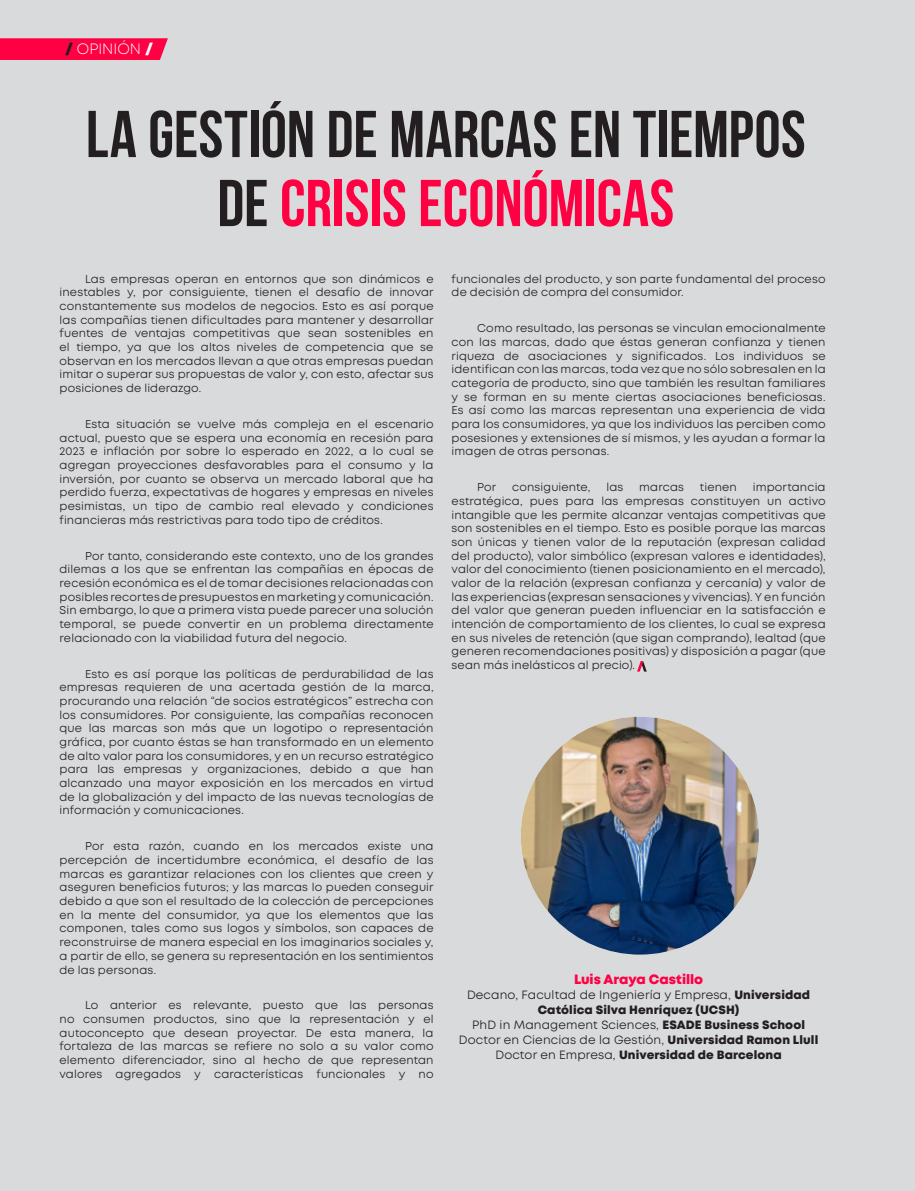
<style>
.page{position:relative;width:915px;height:1191px;background:#fff}
.page>*{position:absolute;margin:0;border:0;box-sizing:border-box;transform-origin:0 0}
.V2_-_Titulo_N1{font:700 66px/69px "Bebas Neue";color:#231f20;text-align:center}
.Bajadas_N1{font:300 15px "Mont";color:#fff}
.t1{font:800 13.5px "Mont";color:#ff0043}
.t2{font:800 12px/15px "Mont";letter-spacing:.01em;color:#231f20;text-align:center}
.t3{font:12px "Mont";letter-spacing:.01em;color:#231f20}
.Párrafo{font:11.4px/13.6px "Mont";letter-spacing:.015em;color:#231f20;text-align:justify}
.s1{font-weight:800;color:#231f20}
.s2{font-weight:800}
.s3{color:#ff0043}
.s4{font-weight:400}
</style>
<div class="page">
<div style="left:0;top:0;width:914px;height:1191px;background:#d9dadc"></div>
<img style="left:520px;top:716px;width:238px;height:238px;border-radius:119px">
<svg style="left:637px;top:661px;width:9px;height:10px"></svg>
<svg style="left:0;top:38px;width:168px;height:22px;background:#fd0748"></svg>
<p class="Bajadas_N1" style="left:65px;top:40px;width:89px"><span class="s1">/</span> OPINIÓN <span class="s2">/</span></p>
<h2 class="Bajadas_N1" style="left:62px;top:40px;width:71px"><span class="s1">/</span> RETAIL <span class="s2">/</span></h2>
<p class="V2_-_Titulo_N1" style="left:86px;top:99px;width:721px">LA GESTIÓN DE MARCAS EN TIEMPOS<br>DE <span class="s3">CRISIS ECONÓMICAS</span></p>
<p class="Párrafo" style="left:60px;top:272px;width:375px;text-indent:26px">Las empresas operan en entornos que son dinámicos e inestables y, por consiguiente, tienen el desafío de innovar constantemente sus modelos de negocios. Esto es así porque las compañías tienen dificultades para mantener y desarrollar fuentes de ventajas competitivas que sean sostenibles en el tiempo, ya que los altos niveles de competencia que se observan en los mercados llevan a que otras empresas puedan imitar o superar sus propuestas de valor y, con esto, afectar sus posiciones de liderazgo.</p>
<p class="Párrafo" style="left:60px;top:417px;width:375px;text-indent:26px">Esta situación se vuelve más compleja en el escenario actual, puesto que se espera una economía en recesión para 2023 e inflación por sobre lo esperado en 2022, a lo cual se agregan proyecciones desfavorables para el consumo y la inversión, por cuanto se observa un mercado laboral que ha perdido fuerza, expectativas de hogares y empresas en niveles pesimistas, un tipo de cambio real elevado y condiciones financieras más restrictivas para todo tipo de créditos.</p>
<p class="Párrafo" style="left:60px;top:549px;width:375px;text-indent:26px">Por tanto, considerando este contexto, uno de los grandes dilemas a los que se enfrentan las compañías en épocas de recesión económica es el de tomar decisiones relacionadas con posibles recortes de presupuestos en marketing y comunicación.<br>Sin embargo, lo que a primera vista puede parecer una solución temporal, se puede convertir en un problema directamente relacionado con la viabilidad futura del negocio.</p>
<p class="Párrafo" style="left:60px;top:667px;width:375px;text-indent:26px">Esto es así porque las políticas de perdurabilidad de las empresas requieren de una acertada gestión de la marca, procurando una relación “de socios estratégicos” estrecha con los consumidores. Por consiguiente, las compañías reconocen que las marcas son más que un logotipo o representación gráfica, por cuanto éstas se han transformado en un elemento de alto valor para los consumidores, y en un recurso estratégico para las empresas y organizaciones, debido a que han alcanzado una mayor exposición en los mercados en virtud de la globalización y del impacto de las nuevas tecnologías de información y comunicaciones.</p>
<p class="Párrafo" style="left:60px;top:839px;width:375px;text-indent:26px">Por esta razón, cuando en los mercados existe una percepción de incertidumbre económica, el desafío de las marcas es garantizar relaciones con los clientes que creen y aseguren beneficios futuros; y las marcas lo pueden conseguir debido a que son el resultado de la colección de percepciones en la mente del consumidor, ya que los elementos que las componen, tales como sus logos y símbolos, son capaces de reconstruirse de manera especial en los imaginarios sociales y, a partir de ello, se genera su representación en los sentimientos de las personas.</p>
<p class="Párrafo" style="left:60px;top:998px;width:375px;text-indent:26px">Lo anterior es relevante, puesto que las personas no consumen productos, sino que la representación y el autoconcepto que desean proyectar. De esta manera, la fortaleza de las marcas se refiere no solo a su valor como elemento diferenciador, sino al hecho de que representan valores agregados y características funcionales y no</p>
<p class="Párrafo" style="left:451px;top:272px;width:375px">funcionales del producto, y son parte fundamental del proceso de decisión de compra del consumidor.</p>
<p class="Párrafo" style="left:451px;top:321px;width:375px;text-indent:26px">Como resultado, las personas se vinculan emocionalmente con las marcas, dado que éstas generan confianza y tienen riqueza de asociaciones y significados. Los individuos se identifican con las marcas, toda vez que no sólo sobresalen en la categoría de producto, sino que también les resultan familiares y se forman en su mente ciertas asociaciones beneficiosas.<br>Es así como las marcas representan una experiencia de vida para los consumidores, ya que los individuos las perciben como posesiones y extensiones de sí mismos, y les ayudan a formar la imagen de otras personas.</p>
<p class="Párrafo" style="left:477px;top:480px;width:21px">Por</p>
<p class="Párrafo" style="left:512px;top:480px;width:80px">consiguiente,</p>
<p class="Párrafo" style="left:606px;top:480px;width:18px">las</p>
<p class="Párrafo" style="left:639px;top:480px;width:46px">marcas</p>
<p class="Párrafo" style="left:699px;top:480px;width:38px">tienen</p>
<p class="Párrafo" style="left:451px;top:480px;width:375px;text-indent:301px">importancia estratégica, pues para las empresas constituyen un activo intangible que les permite alcanzar ventajas competitivas que son sostenibles en el tiempo. Esto es posible porque las marcas son únicas y tienen valor de la reputación (expresan calidad del producto), valor simbólico (expresan valores e identidades), valor del conocimiento (tienen posicionamiento en el mercado), valor de la relación (expresan confianza y cercanía) y valor de las experiencias (expresan sensaciones y vivencias). Y en función del valor que generan pueden influenciar en la satisfacción e intención de comportamiento de los clientes, lo cual se expresa en sus niveles de retención (que sigan comprando), lealtad (que generen recomendaciones positivas) y disposición a pagar (que sean más inelásticos al precio).</p>
<p class="t1" style="left:573px;top:970px;width:131px">Luis Araya Castillo</p>
<p class="t2" style="left:467px;top:987px;width:344px"><span class="s4">Decano, Facultad de Ingeniería y Empresa,</span> Universidad<br>Católica Silva Henríquez (UCSH)</p>
<p class="t3" style="left:472px;top:1017px;width:334px">PhD in Management Sciences, <span class="s2">ESADE Business School</span></p>
<p class="t3" style="left:458px;top:1032px;width:361px">Doctor en Ciencias de la Gestión, <span class="s2">Universidad Ramon Llull</span></p>
<p class="t2" style="left:495px;top:1047px;width:288px"><span class="s4">Doctor en Empresa,</span> Universidad de Barcelona</p>
</div>
